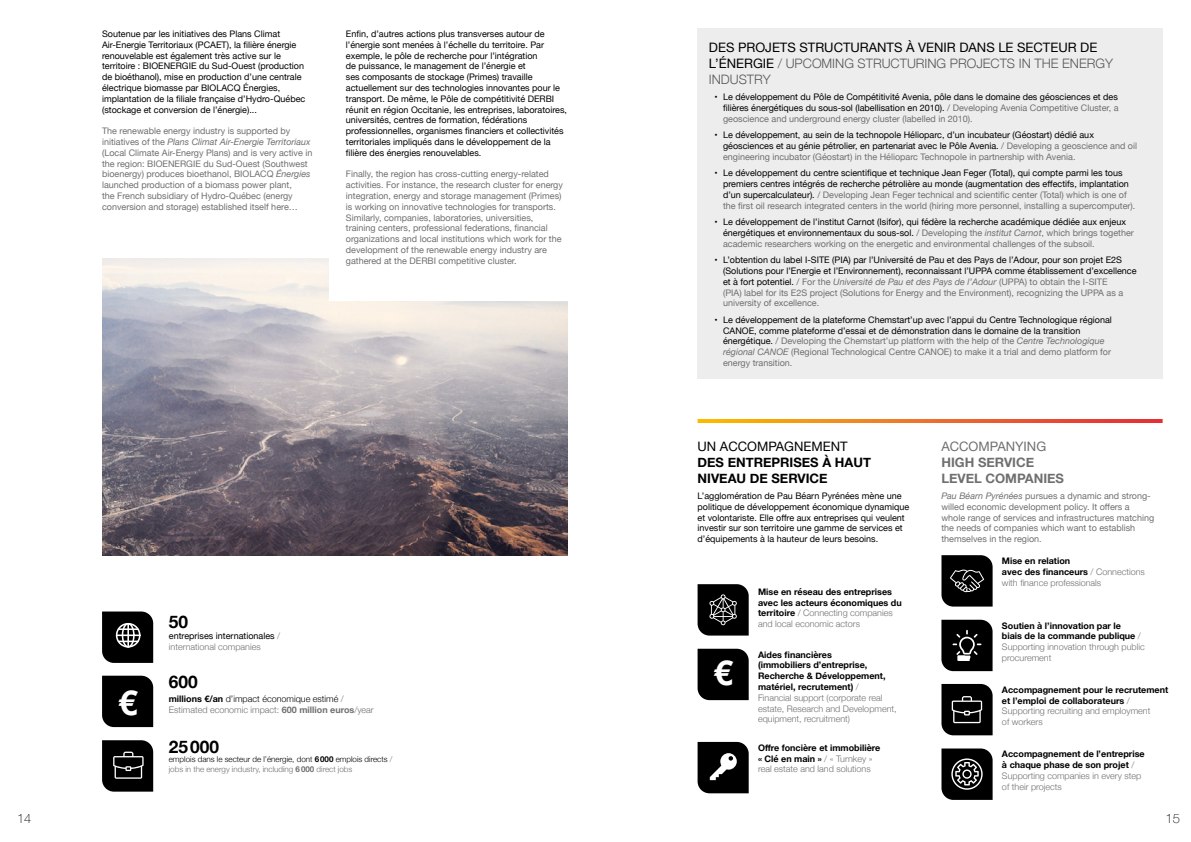
<style>
.page{position:relative;width:1191px;height:842px;background:#fff}
.page>*{position:absolute;margin:0;border:0;box-sizing:border-box;transform-origin:0 0}
.t1{font:700 34.4px "Helvetica Neue";color:#fff}
.t2{font:700 17.3px "Helvetica Neue";color:#000}
.t3{font:13px/15.6px "Helvetica Neue";color:#000}
.t4{font:700 13px/15.6px "Helvetica Neue";color:#000}
.t5{font:700 13px/15.6px "Helvetica Neue";color:#706f6f}
.t6{font:13px "Helvetica Neue";color:#706f6f}
.t7{font:100 13px "Helvetica Neue";color:#000}
.t8{font:9px/10.8px "Helvetica Neue";color:#000}
.t9{font:9px/10.8px "Helvetica Neue";color:#706f6f}
.t10{font:700 9px/10.8px "Helvetica Neue";color:#000}
.t11{font:300 9px/10.8px "Helvetica Neue";color:#706f6f}
.t12{font:300 9px "Helvetica Neue";color:#000}
.t13{font:300 8px/9.6px "Helvetica Neue";color:#000}
.s1{font-style:italic}
.s2{font-weight:300;color:#706f6f}
.s3{font-weight:700}
.s4{color:#706f6f}
.s5{font-weight:700;color:#706f6f}
.s6{font-weight:300;color:#575756}
.s7{font-style:italic;color:#706f6f}
.s8{font-weight:700;color:#000}
</style>
<div class="page">
<img style="left:102px;top:259px;width:465px;height:296px">
<div style="left:329px;top:144px;width:238px;height:156px;background:#fff"></div>
<div style="left:697px;top:29px;width:465px;height:350px;background:#ededed"></div>
<div style="left:697px;top:649px;width:51px;height:51px;background:#000"></div>
<div style="left:102px;top:676px;width:51px;height:51px;background:#000"></div>
<svg style="left:102px;top:611px;width:51px;height:52px;background:#242424"></svg>
<svg style="left:102px;top:740px;width:51px;height:52px;background:#1b1b1b"></svg>
<svg style="left:697px;top:584px;width:51px;height:52px;background:#202020"></svg>
<svg style="left:697px;top:742px;width:51px;height:51px;background:#242424"></svg>
<svg style="left:941px;top:555px;width:51px;height:52px;background:#1b1b1b"></svg>
<svg style="left:941px;top:620px;width:51px;height:51px;background:#171717"></svg>
<div style="left:957px;top:655px;width:8px;height:6px;background:#fff"></div>
<svg style="left:941px;top:748px;width:51px;height:52px;background:#282828"></svg>
<svg style="left:941px;top:684px;width:51px;height:51px;background:#1a1a1a"></svg>
<svg style="left:697px;top:419px;width:465px;height:4px;background:#ee7123"></svg>
<p class="t8" style="left:102px;top:29px;width:205px">Soutenue par les initiatives des Plans Climat Air-Energie Territoriaux (PCAET), la filière énergie renouvelable est également très active sur le territoire : BIOENERGIE du Sud-Ouest (production de bioéthanol), mise en production d’une centrale électrique biomasse par BIOLACQ Énergies, implantation de la filiale française d’Hydro-Québec (stockage et conversion de l’énergie)...</p>
<p class="t9" style="left:102px;top:126px;width:212px">The renewable energy industry is supported by initiatives of the <span class="s1">Plans Climat Air-Energie Territoriaux </span>(Local Climate Air-Energy Plans) and is very active in the region: BIOENERGIE du Sud-Ouest (Southwest bioenergy) produces bioethanol, BIOLACQ <span class="s1">Énergies </span>launched production of a biomass power plant,<br>the French subsidiary of Hydro-Québec (energy conversion and storage) established itself here…</p>
<p class="t8" style="left:346px;top:29px;width:223px">Enfin, d’autres actions plus transverses autour de l’énergie sont menées à l’échelle du territoire. Par exemple, le pôle de recherche pour l’intégration<br>de puissance, le management de l’énergie et<br>ses composants de stockage (Primes) travaille actuellement sur des technologies innovantes pour le transport. De même, le Pôle de compétitivité DERBI réunit en région Occitanie, les entreprises, laboratoires, universités, centres de formation, fédérations professionnelles, organismes financiers et collectivités territoriales impliqués dans le développement de la filière des énergies renouvelables.</p>
<p class="t9" style="left:346px;top:169px;width:218px">Finally, the region has cross-cutting energy-related activities. For instance, the research cluster for energy integration, energy and storage management (Primes) is working on innovative technologies for transports.<br>Similarly, companies, laboratories, universities, training centers, professional federations, financial organizations and local institutions which work for the development of the renewable energy industry are gathered at the DERBI competitive cluster.</p>
<h1 class="t1" style="left:118px;top:676px;width:21px">€</h1>
<h2 class="t2" style="left:169px;top:609px;width:21px">50</h2>
<p class="t8" style="left:169px;top:631px;width:113px">entreprises internationales <span class="s2">/ international companies</span></p>
<h2 class="t2" style="left:169px;top:669px;width:30px">600</h2>
<p class="t12" style="left:169px;top:692px;width:176px"><span class="s3">millions €/an</span> d’impact économique estimé <span class="s4">/</span></p>
<p class="t11" style="left:169px;top:704px;width:206px">Estimated economic impact: <span class="s3">600 million euros</span>/year</p>
<h2 class="t2" style="left:169px;top:733px;width:52px">25000</h2>
<p class="t13" style="left:169px;top:754px;width:225px">emplois dans le secteur de l’énergie, dont <span class="s3">6000</span> emplois directs <span class="s4">/ jobs in the energy industry, including</span> <span class="s5">6000</span> <span class="s4">direct jobs</span></p>
<h3 class="t3" style="left:709px;top:41px;width:405px">DES PROJETS STRUCTURANTS À VENIR DANS LE SECTEUR DE<br>L’ÉNERGIE <span class="s6">/ UPCOMING STRUCTURING PROJECTS IN THE ENERGY<br>INDUSTRY</span></h3>
<p class="t8" style="left:723px;top:92px;width:397px;text-align:justify;text-indent:-9px">• Le développement du Pôle de Compétitivité Avenia, pôle dans le domaine des géosciences et des filières énergétiques du sous-sol (labellisation en 2010). <span class="s4">/ Developing Avenia Competitive Cluster, a geoscience and underground energy cluster (labelled in 2010).</span></p>
<p class="t8" style="left:723px;top:130px;width:415px;text-indent:-9px">• Le développement, au sein de la technopole Hélioparc, d’un incubateur (Géostart) dédié aux géosciences et au génie pétrolier, en partenariat avec le Pôle Avenia. <span class="s4">/ Developing a geoscience and oil engineering incubator (Géostart) in the Hélioparc Technopole in partnership with Avenia.</span></p>
<p class="t8" style="left:723px;top:168px;width:414px;text-indent:-9px">• Le développement du centre scientifique et technique Jean Feger (Total), qui compte parmi les tous premiers centres intégrés de recherche pétrolière au monde (augmentation des effectifs, implantation d’un supercalculateur). <span class="s4">/ Developing Jean Feger technical and scientific center (Total) which is one of the first oil research integrated centers in the world (hiring more personnel, installing a supercomputer).</span></p>
<p class="t8" style="left:723px;top:217px;width:412px;text-indent:-9px">• Le développement de l’institut Carnot (Isifor), qui fédère la recherche académique dédiée aux enjeux énergétiques et environnementaux du sous-sol. <span class="s4">/ Developing the</span> <span class="s7">institut Carnot</span><span class="s4">, which brings together academic researchers working on the energetic and environmental challenges of the subsoil.</span></p>
<p class="t8" style="left:723px;top:255px;width:415px;text-indent:-9px">• L’obtention du label I-SITE (PIA) par l’Université de Pau et des Pays de l’Adour, pour son projet E2S (Solutions pour l’Energie et l’Environnement), reconnaissant l’UPPA comme établissement d’excellence et à fort potentiel. <span class="s4">/ For the</span> <span class="s7">Université de Pau et des Pays de l’Adour</span> <span class="s4">(UPPA) to obtain the I-SITE<br>(PIA) label for its E2S project (Solutions for Energy and the Environment), recognizing the UPPA as a university of excellence.</span></p>
<p class="t8" style="left:723px;top:315px;width:390px;text-indent:-9px">• Le développement de la plateforme Chemstart’up avec l’appui du Centre Technologique régional CANOE, comme plateforme d’essai et de démonstration dans le domaine de la transition énergétique. <span class="s4">/ Developing the Chemstart’up platform with the help of the</span> <span class="s7">Centre Technologique régional CANOE</span> <span class="s4">(Regional Technological Centre CANOE) to make it a trial and demo platform for energy transition.</span></p>
<h3 class="t3" style="left:697px;top:440px;width:151px">UN ACCOMPAGNEMENT</h3>
<h3 class="t4" style="left:697px;top:455px;width:175px">DES ENTREPRISES À HAUT<br>NIVEAU DE SERVICE</h3>
<p class="t8" style="left:697px;top:491px;width:213px">L’agglomération de Pau Béarn Pyrénées mène une politique de développement économique dynamique et volontariste. Elle offre aux entreprises qui veulent investir sur son territoire une gamme de services et d’équipements à la hauteur de leurs besoins.</p>
<h1 class="t1" style="left:713px;top:646px;width:21px">€</h1>
<p class="t10" style="left:758px;top:586px;width:145px">Mise en réseau des entreprises avec les acteurs économiques du territoire <span class="s2">/ Connecting companies and local economic actors</span></p>
<p class="t10" style="left:758px;top:649px;width:140px">Aides financières<br>(immobiliers d’entreprise,<br>Recherche &amp; Développement, matériel, recrutement) <span class="s2">/<br>Financial support (corporate real estate, Research and Development, equipment, recruitment)</span></p>
<p class="t10" style="left:758px;top:742px;width:124px">Offre foncière et immobilière « Clé en main » <span class="s2">/ « Turnkey » real estate and land solutions</span></p>
<h3 class="t6" style="left:941px;top:437px;width:106px">ACCOMPANYING</h3>
<h3 class="t5" style="left:941px;top:455px;width:124px">HIGH SERVICE<br>LEVEL COMPANIES</h3>
<p class="t9" style="left:941px;top:491px;width:214px"><span class="s1">Pau Béarn Pyrénées</span> pursues a dynamic and strong&shy;willed economic development policy. It offers a whole range of services and infrastructures matching the needs of companies which want to establish themselves in the region.</p>
<p class="t11" style="left:1002px;top:555px;width:144px"><span class="s8">Mise en relation<br>avec des financeurs</span> / Connections with finance professionals</p>
<p class="t10" style="left:1002px;top:620px;width:144px">Soutien à l’innovation par le<br>biais de la commande publique <span class="s2">/<br>Supporting innovation through public procurement</span></p>
<p class="t10" style="left:1002px;top:684px;width:168px">Accompagnement pour le recrutement et l’emploi de collaborateurs <span class="s2">/<br>Supporting recruiting and employment<br>of workers</span></p>
<p class="t10" style="left:1002px;top:749px;width:144px">Accompagnement de l’entreprise à chaque phase de son projet <span class="s2">/<br>Supporting companies in every step of their projects</span></p>
<h3 class="t7" style="left:17px;top:808px;width:16px">14</h3>
<h3 class="t7" style="left:1165px;top:808px;width:16px">15</h3>
</div>
